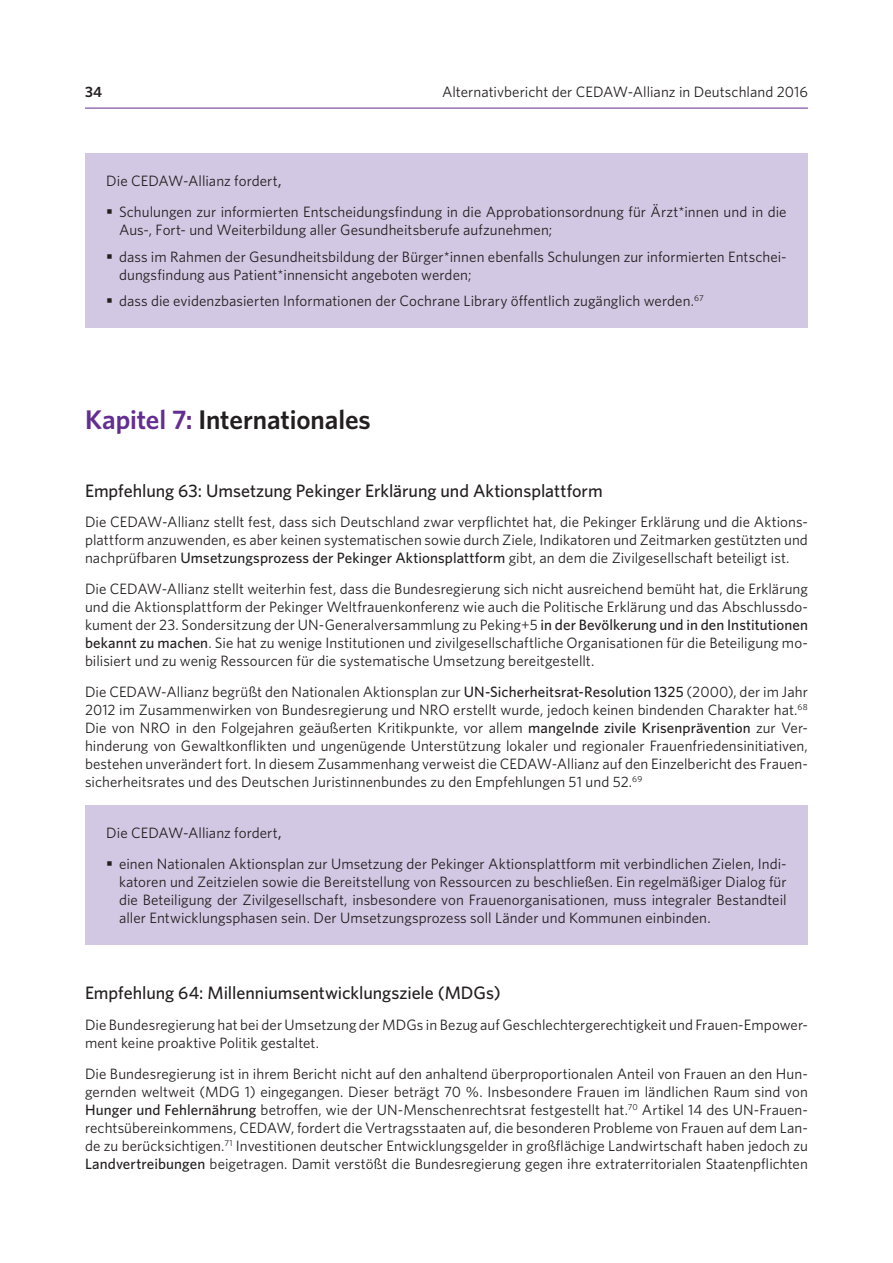
<style>
.page{position:relative;width:893px;height:1263px;background:#fff}
.page>*{position:absolute;margin:0;border:0;box-sizing:border-box;transform-origin:0 0}
.t1{font:600 27px "Whitney";letter-spacing:-.005em;color:#231f20}
.t2{font:500 18px "Whitney";letter-spacing:-.005em;color:#231f20}
.t3{font:15px/18px "Whitney";letter-spacing:.005em;color:#231f20;text-align:justify}
.t4{font:600 15px "Whitney";color:#231f20}
.s1{font-weight:500}
.s2{color:#642d91}
</style>
<div class="page">
<hr style="left:85px;top:108px;width:723px;height:1px;background:#642d91">
<div style="left:85px;top:153px;width:723px;height:174px;background:#d3c8e3"></div>
<div style="left:85px;top:805px;width:723px;height:139px;background:#d3c8e3"></div>
<p class="t4" style="left:85px;top:85px;width:19px">34</p>
<p class="t3" style="left:442px;top:83px;width:367px">Alternativbericht der CEDAW-Allianz in Deutschland 2016</p>
<p class="t3" style="left:106px;top:172px;width:177px">Die CEDAW-Allianz fordert<span class="s1">,</span></p>
<p class="t3" style="left:119px;top:203px;width:669px;text-indent:-13px">▪ Schulungen zur informierten Entscheidungsfindung in die Approbationsordnung für Ärzt*innen und in die<br>Aus-, Fort- und Weiterbildung aller Gesundheitsberufe aufzunehmen;</p>
<p class="t3" style="left:119px;top:248px;width:669px;text-indent:-13px">▪ dass im Rahmen der Gesundheitsbildung der Bürger*innen ebenfalls Schulungen zur informierten Entschei&shy;dungsfindung aus Patient*innensicht angeboten werden;</p>
<p class="t3" style="left:106px;top:292px;width:599px">▪ dass die evidenzbasierten Informationen der Cochrane Library öffentlich zugänglich werden.<sup>67</sup></p>
<h1 class="t1" style="left:85px;top:407px;width:287px"><span class="s2">Kapitel 7:</span> Internationales</h1>
<p class="t2" style="left:85px;top:481px;width:519px">Empfehlung 63: Umsetzung Pekinger Erklärung und Aktionsplattform</p>
<p class="t3" style="left:85px;top:513px;width:724px">Die CEDAW-Allianz stellt fest, dass sich Deutschland zwar verpflichtet hat, die Pekinger Erklärung und die Aktions&shy;plattform anzuwenden, es aber keinen systematischen sowie durch Ziele, Indikatoren und Zeitmarken gestützten und nachprüfbaren <span class="s1">Umsetzungsprozess der Pekinger Aktionsplattform</span> gibt, an dem die Zivilgesellschaft beteiligt ist.</p>
<p class="t3" style="left:85px;top:580px;width:724px">Die CEDAW-Allianz stellt weiterhin fest, dass die Bundesregierung sich nicht ausreichend bemüht hat, die Erklärung und die Aktionsplattform der Pekinger Weltfrauenkonferenz wie auch die Politische Erklärung und das Abschlussdo&shy;kument der 23. Sondersitzung der UN-Generalversammlung zu Peking+5 <span class="s1">in der Bevölkerung und in den Institutionen bekannt zu machen</span>. Sie hat zu wenige Institutionen und zivilgesellschaftliche Organisationen für die Beteiligung mo&shy;bilisiert und zu wenig Ressourcen für die systematische Umsetzung bereitgestellt.</p>
<p class="t3" style="left:85px;top:683px;width:724px">Die CEDAW-Allianz begrüßt den Nationalen Aktionsplan zur <span class="s1">UN-Sicherheitsrat-Resolution 1325</span> (2000), der im Jahr 2012 im Zusammenwirken von Bundesregierung und NRO erstellt wurde, jedoch keinen bindenden Charakter hat.<sup>68<br></sup>Die von NRO in den Folgejahren geäußerten Kritikpunkte, vor allem <span class="s1">mangelnde zivile Krisenprävention</span> zur Ver&shy;hinderung von Gewaltkonflikten und ungenügende Unterstützung lokaler und regionaler Frauenfriedensinitiativen, bestehen unverändert fort. In diesem Zusammenhang verweist die CEDAW-Allianz auf den Einzelbericht des Frauen&shy;sicherheitsrates und des Deutschen Juristinnenbundes zu den Empfehlungen 51 und 52.<sup>69</sup></p>
<p class="t3" style="left:106px;top:824px;width:177px">Die CEDAW-Allianz fordert<span class="s1">,</span></p>
<p class="t3" style="left:119px;top:855px;width:669px;text-indent:-13px">▪ einen Nationalen Aktionsplan zur Umsetzung der Pekinger Aktionsplattform mit verbindlichen Zielen, Indi&shy;katoren und Zeitzielen sowie die Bereitstellung von Ressourcen zu beschließen. Ein regelmäßiger Dialog für die Beteiligung der Zivilgesellschaft, insbesondere von Frauenorganisationen, muss integraler Bestandteil aller Entwicklungsphasen sein. Der Umsetzungsprozess soll Länder und Kommunen einbinden.</p>
<p class="t2" style="left:85px;top:984px;width:417px">Empfehlung 64: Millenniumsentwicklungsziele (MDGs)</p>
<p class="t3" style="left:85px;top:1016px;width:724px">Die Bundesregierung hat bei der Umsetzung der MDGs in Bezug auf Geschlechtergerechtigkeit und Frauen-Empower&shy;ment keine proaktive Politik gestaltet.</p>
<p class="t3" style="left:85px;top:1065px;width:724px">Die Bundesregierung ist in ihrem Bericht nicht auf den anhaltend überproportionalen Anteil von Frauen an den Hun&shy;gernden weltweit (MDG 1) eingegangen. Dieser beträgt 70 %. Insbesondere Frauen im ländlichen Raum sind von <span class="s1">Hunger und Fehlernährung</span> betroffen, wie der UN-Menschenrechtsrat festgestellt hat.<sup>70</sup> Artikel 14 des UN-Frauen&shy;rechtsübereinkommens, CEDAW, fordert die Vertragsstaaten auf, die besonderen Probleme von Frauen auf dem Lan&shy;de zu berücksichtigen.<sup>71</sup> Investitionen deutscher Entwicklungsgelder in großflächige Landwirtschaft haben jedoch zu <span class="s1">Landvertreibungen</span> beigetragen. Damit verstößt die Bundesregierung gegen ihre extraterritorialen Staatenpflichten</p>
</div>
